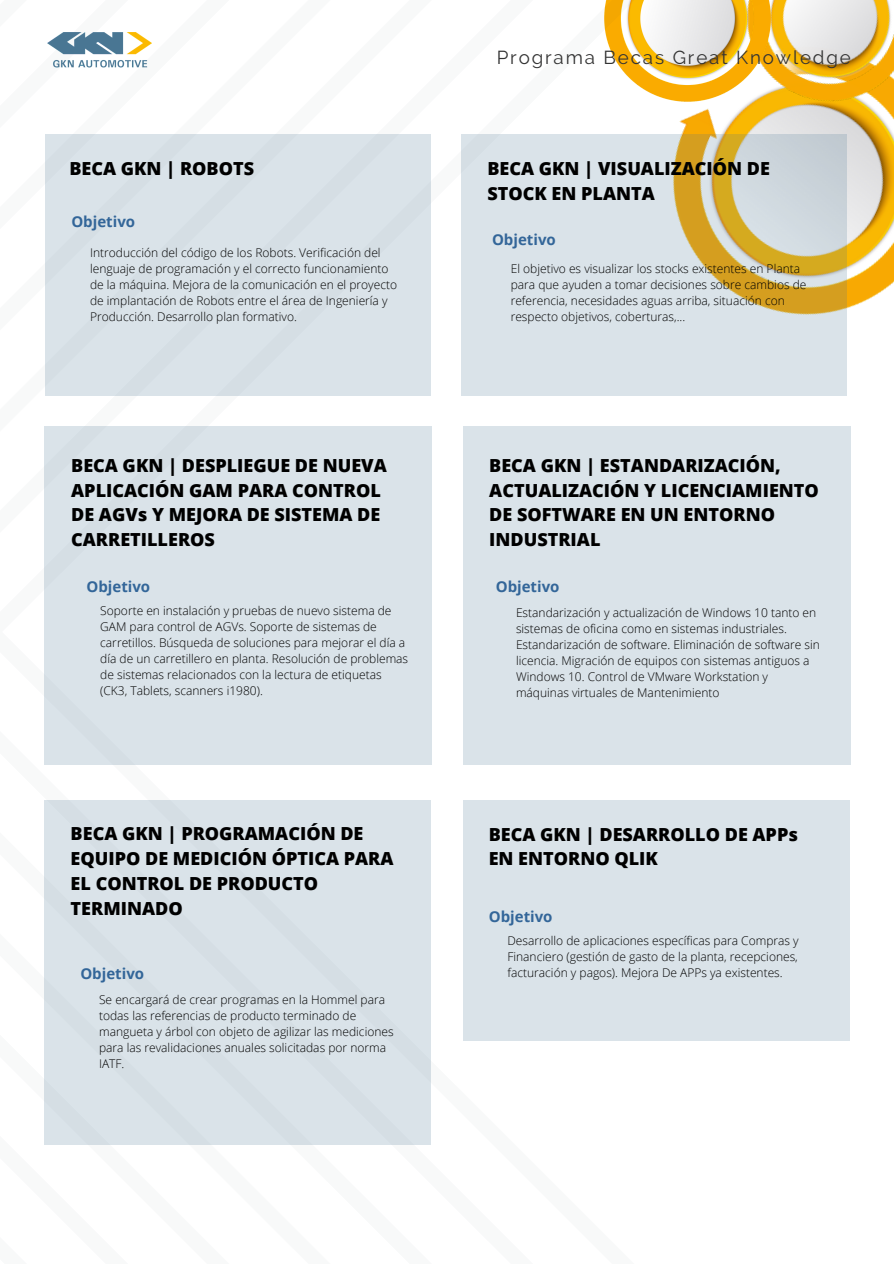
<style>
.page{position:relative;width:894px;height:1264px;background:#fff}
.page>*{position:absolute;margin:0;border:0;box-sizing:border-box;transform-origin:0 0}
.t1{font:18.75px "Raleway";letter-spacing:.1em;color:#333}
.t2{font:800 18px/24.8px "Open Sans";color:#000}
.t3{font:700 15px "Open Sans";color:#369}
.t4{font:300 12px/16px "Open Sans";color:#000}
</style>
<div class="page">
<img style="left:870px;top:135px;width:23px;height:164px">
<img style="left:870px;top:0;width:23px;height:135px">
<svg style="left:730px;top:0;width:140px;height:493px"></svg>
<svg style="left:430px;top:0;width:300px;height:396px"></svg>
<svg style="left:430px;top:0;width:249px;height:385px"></svg>
<svg style="left:430px;top:0;width:199px;height:334px"></svg>
<svg style="left:430px;top:0;width:148px;height:284px"></svg>
<svg style="left:430px;top:0;width:97px;height:233px"></svg>
<svg style="left:45px;top:0;width:432px;height:183px"></svg>
<img style="left:47px;top:33px;width:104px;height:37px">
<div style="left:44px;top:135px;width:386px;height:261px;background:#dae3e9"></div>
<svg style="left:461px;top:135px;width:386px;height:261px;background:#d7d9cf"></svg>
<div style="left:44px;top:426px;width:388px;height:338px;background:#dae3e9"></div>
<div style="left:463px;top:426px;width:387px;height:338px;background:#dae3e9"></div>
<div style="left:462px;top:800px;width:387px;height:240px;background:#dae3e9"></div>
<div style="left:44px;top:800px;width:386px;height:344px;background:#dae3e9"></div>
<p class="t2" style="left:69px;top:156px;width:186px">BECA GKN | ROBOTS</p>
<p class="t3" style="left:71px;top:210px;width:65px">Objetivo</p>
<p class="t4" style="left:90px;top:244px;width:308px">Introducción del código de los Robots. Verificación del lenguaje de programación y el correcto funcionamiento de la máquina. Mejora de la comunicación en el proyecto de implantación de Robots entre el área de Ingeniería y Producción. Desarrollo plan formativo.</p>
<p class="t2" style="left:71px;top:452px;width:317px">BECA GKN | DESPLIEGUE DE NUEVA<br>APLICACIÓN GAM PARA CONTROL<br>DE AGVs Y MEJORA DE SISTEMA DE<br>CARRETILLEROS</p>
<p class="t3" style="left:86px;top:575px;width:65px">Objetivo</p>
<p class="t4" style="left:100px;top:602px;width:309px">Soporte en instalación y pruebas de nuevo sistema de GAM para control de AGVs. Soporte de sistemas de carretillos. Búsqueda de soluciones para mejorar el día a día de un carretillero en planta. Resolución de problemas de sistemas relacionados con la lectura de etiquetas (CK3, Tablets, scanners i1980).</p>
<p class="t2" style="left:71px;top:821px;width:324px">BECA GKN | PROGRAMACIÓN DE<br>EQUIPO DE MEDICIÓN ÓPTICA PARA<br>EL CONTROL DE PRODUCTO<br>TERMINADO</p>
<p class="t3" style="left:80px;top:963px;width:65px">Objetivo</p>
<p class="t4" style="left:99px;top:990px;width:296px">Se encargará de crear programas en la Hommel para todas las referencias de producto terminado de mangueta y árbol con objeto de agilizar las mediciones para las revalidaciones anuales solicitadas por norma IATF.</p>
<p class="t1" style="left:496px;top:47px;width:355px">Programa Becas Great Knowledge</p>
<p class="t2" style="left:487px;top:156px;width:284px">BECA GKN | VISUALIZACIÓN DE<br>STOCK EN PLANTA</p>
<p class="t3" style="left:492px;top:229px;width:65px">Objetivo</p>
<p class="t4" style="left:510px;top:260px;width:297px">El objetivo es visualizar los stocks existentes en Planta para que ayuden a tomar decisiones sobre cambios de referencia, necesidades aguas arriba, situación con respecto objetivos, coberturas,...</p>
<p class="t2" style="left:489px;top:452px;width:331px">BECA GKN | ESTANDARIZACIÓN,<br>ACTUALIZACIÓN Y LICENCIAMIENTO<br>DE SOFTWARE EN UN ENTORNO<br>INDUSTRIAL</p>
<p class="t3" style="left:495px;top:575px;width:65px">Objetivo</p>
<p class="t4" style="left:516px;top:604px;width:305px">Estandarización y actualización de Windows 10 tanto en sistemas de oficina como en sistemas industriales.<br>Estandarización de software. Eliminación de software sin licencia. Migración de equipos con sistemas antiguos a Windows 10. Control de VMware Workstation y máquinas virtuales de Mantenimiento</p>
<p class="t2" style="left:488px;top:821px;width:310px">BECA GKN | DESARROLLO DE APPs<br>EN ENTORNO QLIK</p>
<p class="t3" style="left:488px;top:905px;width:65px">Objetivo</p>
<p class="t4" style="left:507px;top:932px;width:293px">Desarrollo de aplicaciones específicas para Compras y</p>
<p class="t4" style="left:507px;top:948px;width:292px">Financiero (gestión de gasto de la planta, recepciones,</p>
<p class="t4" style="left:507px;top:964px;width:277px">facturación y pagos). Mejora De APPs ya existentes.</p>
</div>
